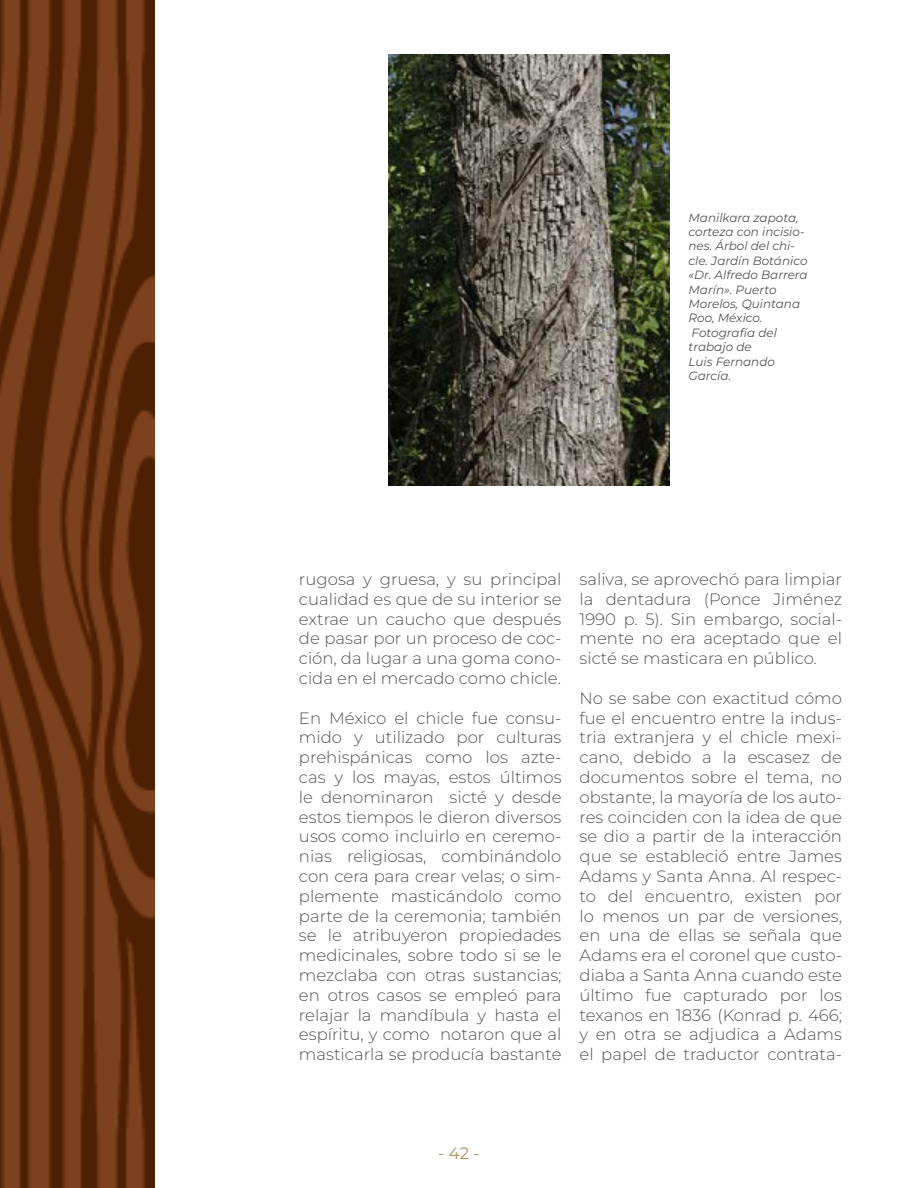
<style>
.page{position:relative;width:918px;height:1188px;background:#fff}
.page>*{position:absolute;margin:0;border:0;box-sizing:border-box;transform-origin:0 0}
.t1{font:16.5px/19.8px "Montserrat Light 2";color:#555454;text-align:justify}
.t2{font:16.5px "Montserrat";color:#b0935e}
.t3{font:italic 12px/14.4px "Montserrat";color:#555454}
</style>
<div class="page">
<img style="left:0;top:0;width:154px;height:1188px">
<img style="left:388px;top:54px;width:281px;height:432px">
<p class="t3" style="left:688px;top:210px;width:121px">Manilkara zapota, corteza con incisio&shy;nes. Árbol del chi&shy;cle. Jardín Botánico «Dr. Alfredo Barrera<br>Marín». Puerto<br>Morelos, Quintana<br>Roo, México.<br>Fotografía del trabajo de<br>Luis Fernando<br>García.</p>
<p class="t1" style="left:299px;top:569px;width:264px">rugosa y gruesa, y su principal cualidad es que de su interior se extrae un caucho que después de pasar por un proceso de coc&shy;ción, da lugar a una goma cono&shy;cida en el mercado como chicle.</p>
<p class="t1" style="left:299px;top:707px;width:264px">En México el chicle fue consu&shy;mido y utilizado por culturas prehispánicas como los azte&shy;cas y los mayas, estos últimos le denominaron sicté y desde estos tiempos le dieron diversos usos como incluirlo en ceremo&shy;nias religiosas, combinándolo con cera para crear velas; o sim&shy;plemente masticándolo como parte de la ceremonia; también se le atribuyeron propiedades medicinales, sobre todo si se le mezclaba con otras sustancias; en otros casos se empleó para relajar la mandíbula y hasta el espíritu, y como notaron que al masticarla se producía bastante</p>
<p class="t1" style="left:580px;top:569px;width:264px">saliva, se aprovechó para limpiar la dentadura (Ponce Jiménez 1990 p. 5). Sin embargo, social&shy;mente no era aceptado que el sicté se masticara en público.</p>
<p class="t1" style="left:580px;top:688px;width:264px">No se sabe con exactitud cómo fue el encuentro entre la indus&shy;tria extranjera y el chicle mexi&shy;cano, debido a la escasez de documentos sobre el tema, no obstante, la mayoría de los auto&shy;res coinciden con la idea de que se dio a partir de la interacción que se estableció entre James Adams y Santa Anna. Al respec&shy;to del encuentro, existen por lo menos un par de versiones, en una de ellas se señala que Adams era el coronel que custo&shy;diaba a Santa Anna cuando este último fue capturado por los texanos en 1836 (Konrad p. 466; y en otra se adjudica a Adams el papel de traductor contrata-</p>
<p class="t2" style="left:438px;top:1142px;width:43px">- 42 -</p>
</div>
